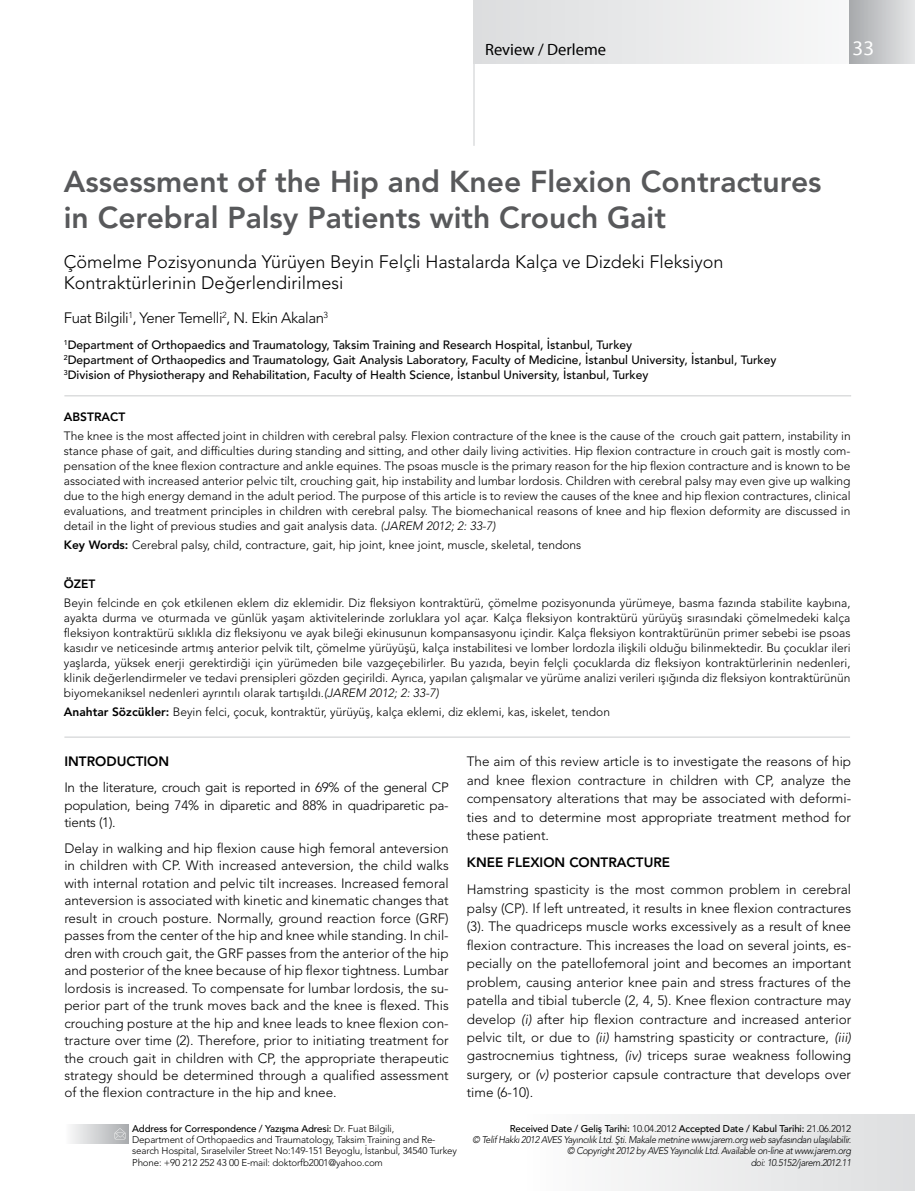
<style>
.page{position:relative;width:915px;height:1191px;background:#fff}
.page>*{position:absolute;margin:0;border:0;box-sizing:border-box;transform-origin:0 0}
.t1{font:800 30px/36px "Avenir LT Std";color:#58595b}
.t2{font:21px "Myriad";color:#fff}
.t3{font:300 18px/21px "Avenir LT Std";color:#000}
.t4{font:16.5px "Myriad";color:#000}
.t5{font:300 15px "Avenir LT Std";letter-spacing:-.03em;color:#000}
.t6{font:300 13.5px/17.4px "Avenir LT Std";color:#000;text-align:justify}
.t7{font:800 13.5px "Avenir LT Std";color:#000}
.t8{font:300 12px/15px "Avenir LT Std";color:#000;text-align:justify}
.t9{font:500 12px/15px "Avenir LT Std";color:#000}
.t10{font:800 12px "Avenir LT Std";color:#000}
.t11{font:italic 300 9.75px/11.4px "Avenir LT Std";letter-spacing:-.04em;color:#000;text-align:right;scale:.95 1}
.t12{font:300 9.75px/11.4px "Avenir LT Std";letter-spacing:-.015em;color:#000}
.s1{font-style:italic}
.s2{font-weight:800}
.s3{font-weight:500}
.s4{font-weight:500;font-style:normal}
.s5{font-style:normal}
</style>
<div class="page">
<div style="left:521px;top:1114px;width:393px;height:77px;background:linear-gradient(to right,#fdfdfd,#dddee0)"></div>
<div style="left:64px;top:1124px;width:65px;height:19px;background:linear-gradient(to right,#fdfdfe,#a8abad)"></div>
<svg style="left:114px;top:1128px;width:12px;height:11px"></svg>
<hr style="left:64px;top:395px;width:786px;height:1px;background:#dcddde">
<hr style="left:64px;top:736px;width:785px;height:2px;background:#dcddde">
<div style="left:473px;top:0;width:439px;height:64px;background:linear-gradient(to bottom,#eaeaeb,#eaeaeb)"></div>
<div style="left:849px;top:0;width:65px;height:64px;background:linear-gradient(to right,#a7a9ac,#e5e6e7)"></div>
<hr style="left:473px;top:44px;width:1px;height:102px;background:#dcddde">
<h3 class="t4" style="left:485px;top:40px;width:122px">Review / Derleme</h3>
<h2 class="t2" style="left:852px;top:35px;width:23px">33</h2>
<h1 class="t1" style="left:64px;top:164px;width:759px">Assessment of the Hip and Knee Flexion Contractures in Cerebral Palsy Patients with Crouch Gait</h1>
<h3 class="t3" style="left:64px;top:251px;width:661px">Çömelme Pozisyonunda Yürüyen Beyin Felçli Hastalarda Kalça ve Dizdeki Fleksiyon<br>Kontraktürlerinin Değerlendirilmesi</h3>
<p class="t5" style="left:64px;top:309px;width:266px">Fuat Bilgili<sup>1</sup>, Yener Temelli<sup>2</sup>, N. Ekin Akalan<sup>3</sup></p>
<p class="t9" style="left:64px;top:337px;width:713px"><sup>1</sup>Department of Orthopaedics and Traumatology, Taksim Training and Research Hospital, İstanbul, Turkey<br><sup>2</sup>Department of Orthaopedics and Traumatology, Gait Analysis Laboratory, Faculty of Medicine, İstanbul University, İstanbul, Turkey<br><sup>3</sup>Division of Physiotherapy and Rehabilitation, Faculty of Health Science, İstanbul University, İstanbul, Turkey</p>
<p class="t10" style="left:64px;top:409px;width:63px">ABSTRACT</p>
<p class="t8" style="left:64px;top:428px;width:788px">The knee is the most affected joint in children with cerebral palsy. Flexion contracture of the knee is the cause of the crouch gait pattern, instability in stance phase of gait, and difficulties during standing and sitting, and other daily living activities. Hip flexion contracture in crouch gait is mostly com&shy;pensation of the knee flexion contracture and ankle equines. The psoas muscle is the primary reason for the hip flexion contracture and is known to be associated with increased anterior pelvic tilt, crouching gait, hip instability and lumbar lordosis. Children with cerebral palsy may even give up walking due to the high energy demand in the adult period. The purpose of this article is to review the causes of the knee and hip flexion contractures, clinical evaluations, and treatment principles in children with cerebral palsy. The biomechanical reasons of knee and hip flexion deformity are discussed in detail in the light of previous studies and gait analysis data. <span class="s1">(JAREM 2012; 2: 33-7)</span></p>
<p class="t8" style="left:64px;top:537px;width:519px"><span class="s2">Key Words:</span> Cerebral palsy, child, contracture, gait, hip joint, knee joint, muscle, skeletal, tendons</p>
<p class="t10" style="left:64px;top:576px;width:33px">ÖZET</p>
<p class="t8" style="left:64px;top:595px;width:788px">Beyin felcinde en çok etkilenen eklem diz eklemidir. Diz fleksiyon kontraktürü, çömelme pozisyonunda yürümeye, basma fazında stabilite kaybına, ayakta durma ve oturmada ve günlük yaşam aktivitelerinde zorluklara yol açar. Kalça fleksiyon kontraktürü yürüyüş sırasındaki çömelmedeki kalça fleksiyon kontraktürü sıklıkla diz fleksiyonu ve ayak bileği ekinusunun kompansasyonu içindir. Kalça fleksiyon kontraktürünün primer sebebi ise psoas kasıdır ve neticesinde artmış anterior pelvik tilt, çömelme yürüyüşü, kalça instabilitesi ve lomber lordozla ilişkili olduğu bilinmektedir. Bu çocuklar ileri yaşlarda, yüksek enerji gerektirdiği için yürümeden bile vazgeçebilirler. Bu yazıda, beyin felçli çocuklarda diz fleksiyon kontraktürlerinin nedenleri, klinik değerlendirmeler ve tedavi prensipleri gözden geçirildi. Ayrıca, yapılan çalışmalar ve yürüme analizi verileri ışığında diz fleksiyon kontraktürünün biyomekaniksel nedenleri ayrıntılı olarak tartışıldı.<span class="s1">(JAREM 2012; 2: 33-7)</span></p>
<p class="t8" style="left:64px;top:704px;width:547px"><span class="s2">Anahtar Sözcükler:</span> Beyin felci, çocuk, kontraktür, yürüyüş, kalça eklemi, diz eklemi, kas, iskelet, tendon</p>
<p class="t7" style="left:64px;top:753px;width:106px">INTRODUCTION</p>
<p class="t6" style="left:64px;top:778px;width:386px">In the literature, crouch gait is reported in 69% of the general CP population, being 74% in diparetic and 88% in quadriparetic pa&shy;tients (1).</p>
<p class="t6" style="left:64px;top:839px;width:386px">Delay in walking and hip flexion cause high femoral anteversion in children with CP. With increased anteversion, the child walks with internal rotation and pelvic tilt increases. Increased femoral anteversion is associated with kinetic and kinematic changes that result in crouch posture. Normally, ground reaction force (GRF) passes from the center of the hip and knee while standing. In chil&shy;dren with crouch gait, the GRF passes from the anterior of the hip and posterior of the knee because of hip flexor tightness. Lumbar lordosis is increased. To compensate for lumbar lordosis, the su&shy;perior part of the trunk moves back and the knee is flexed. This crouching posture at the hip and knee leads to knee flexion con&shy;tracture over time (2). Therefore, prior to initiating treatment for the crouch gait in children with CP, the appropriate therapeutic strategy should be determined through a qualified assessment of the flexion contracture in the hip and knee.</p>
<p class="t12" style="left:132px;top:1122px;width:326px"><span class="s3">Address for Correspondence / Yazışma Adresi:</span> Dr. Fuat Bilgili,<br>Department of Orthopaedics and Traumatology, Taksim Training and Re&shy;search Hospital, Sıraselviler Street No:149-151 Beyoglu, İstanbul, 34540 Turkey Phone: +90 212 252 43 00 E-mail: doktorfb2001@yahoo.com</p>
<p class="t6" style="left:466px;top:752px;width:386px;line-height:18.5px">The aim of this review article is to investigate the reasons of hip and knee flexion contracture in children with CP, analyze the compensatory alterations that may be associated with deformi&shy;ties and to determine most appropriate treatment method for these patient.</p>
<p class="t7" style="left:466px;top:854px;width:205px">KNEE FLEXION CONTRACTURE</p>
<p class="t6" style="left:466px;top:880px;width:386px;line-height:18.5px">Hamstring spasticity is the most common problem in cerebral palsy (CP). If left untreated, it results in knee flexion contractures (3). The quadriceps muscle works excessively as a result of knee flexion contracture. This increases the load on several joints, es&shy;pecially on the patellofemoral joint and becomes an important problem, causing anterior knee pain and stress fractures of the patella and tibial tubercle (2, 4, 5). Knee flexion contracture may develop <span class="s1">(i)</span> after hip flexion contracture and increased anterior pelvic tilt, or due to <span class="s1">(ii)</span> hamstring spasticity or contracture, <span class="s1">(iii) </span>gastrocnemius tightness, <span class="s1">(iv)</span> triceps surae weakness following surgery, or <span class="s1">(v)</span> posterior capsule contracture that develops over time (6-10).</p>
<p class="t11" style="left:472px;top:1122px;width:400px"><span class="s4">Received Date / Geliş Tarihi:</span> <span class="s5">10.04.2012</span> <span class="s4">Accepted Date / Kabul Tarihi:</span> <span class="s5">21.06.2012<br></span>© Telif Hakkı 2012 AVES Yayıncılık Ltd. Şti. Makale metnine www.jarem.org web sayfasından ulaşılabilir. © Copyright 2012 by AVES Yayıncılık Ltd. Available on-line at www.jarem.org<br>doi: 10.5152/jarem.2012.11</p>
</div>
